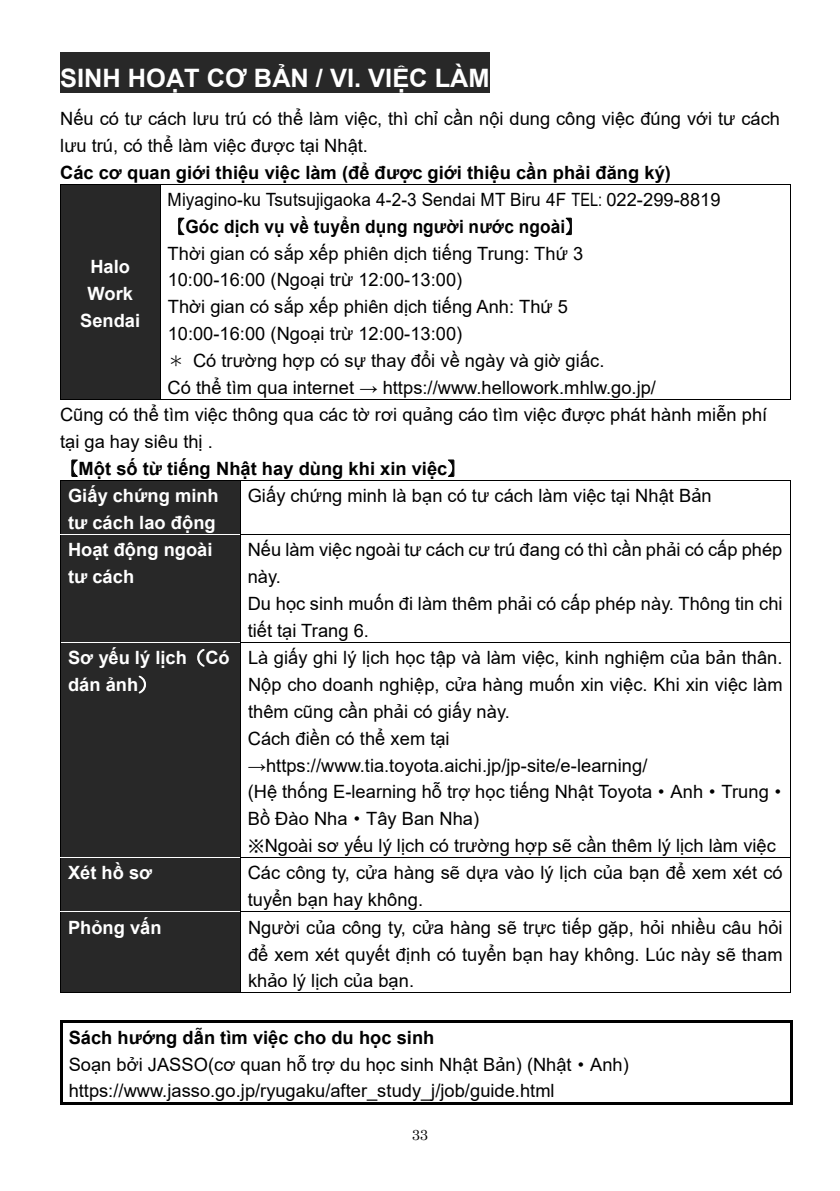
<style>
.page{position:relative;width:840px;height:1191px;background:#fff}
.page>*{position:absolute;margin:0;border:0;box-sizing:border-box;transform-origin:0 0}
.t1{font:700 25.4px "Arial";color:#fff}
.t2{font:18.4px/26.8px "Arial";color:#000}
.t3{font:700 18.4px/26.8px "Arial";color:#fff}
.t4{font:700 18.4px "Arial";color:#000}
.t5{font:18.4px "Arial";color:#000;scale:.95 1}
.t6{font:700 18.4px "Arial";color:#000;scale:.94 1}
.t7{font:18.2px "Arial";color:#000}
.t8{font:18.2px "Arial";color:#000;scale:.94 1}
.t9{font:700 18.2px "Arial";color:#fff}
.t10{font:14.8px "Century";color:#000}
.s1{font-family:"HG Maru Gothic MPRO";font-weight:400}
.s2{font-family:"HG Maru Gothic MPRO";font-size:17px}
.s3{font-family:"HG Maru Gothic MPRO"}
.s4{font-family:"MS Gothic";font-size:17px}
.s5{font-weight:700}
</style>
<div class="page">
<div style="left:60px;top:53px;width:429px;height:40px;background:#282828"></div>
<div style="left:61px;top:185px;width:99px;height:214px;background:#282828"></div>
<hr style="left:61px;top:184px;width:99px;height:1px;background:#000">
<hr style="left:160px;top:184px;width:629px;height:1px;background:#000">
<hr style="left:60px;top:184px;width:1px;height:215px;background:#000">
<hr style="left:61px;top:399px;width:99px;height:1px;background:#000">
<hr style="left:160px;top:184px;width:1px;height:215px;background:#000">
<hr style="left:160px;top:399px;width:629px;height:1px;background:#000">
<hr style="left:789px;top:184px;width:1px;height:215px;background:#000">
<div style="left:61px;top:481px;width:179px;height:53px;background:#282828"></div>
<hr style="left:61px;top:480px;width:179px;height:1px;background:#000">
<hr style="left:240px;top:480px;width:549px;height:1px;background:#000">
<hr style="left:60px;top:481px;width:1px;height:53px;background:#000">
<hr style="left:240px;top:481px;width:1px;height:53px;background:#000">
<hr style="left:789px;top:481px;width:1px;height:53px;background:#000">
<div style="left:61px;top:535px;width:179px;height:107px;background:#282828"></div>
<hr style="left:240px;top:534px;width:549px;height:1px;background:#000">
<hr style="left:60px;top:535px;width:1px;height:107px;background:#000">
<hr style="left:240px;top:535px;width:1px;height:107px;background:#000">
<hr style="left:789px;top:535px;width:1px;height:107px;background:#000">
<div style="left:61px;top:643px;width:179px;height:214px;background:#282828"></div>
<hr style="left:240px;top:642px;width:549px;height:1px;background:#000">
<hr style="left:60px;top:643px;width:1px;height:214px;background:#000">
<hr style="left:240px;top:643px;width:1px;height:214px;background:#000">
<hr style="left:789px;top:643px;width:1px;height:214px;background:#000">
<div style="left:61px;top:858px;width:179px;height:53px;background:#282828"></div>
<hr style="left:240px;top:857px;width:549px;height:1px;background:#000">
<hr style="left:60px;top:858px;width:1px;height:53px;background:#000">
<hr style="left:240px;top:858px;width:1px;height:53px;background:#000">
<hr style="left:789px;top:858px;width:1px;height:53px;background:#000">
<div style="left:61px;top:912px;width:179px;height:80px;background:#282828"></div>
<hr style="left:240px;top:911px;width:549px;height:1px;background:#000">
<hr style="left:60px;top:912px;width:1px;height:80px;background:#000">
<hr style="left:61px;top:992px;width:179px;height:1px;background:#000">
<hr style="left:240px;top:912px;width:1px;height:80px;background:#000">
<hr style="left:240px;top:992px;width:549px;height:1px;background:#000">
<hr style="left:789px;top:912px;width:1px;height:80px;background:#000">
<hr style="left:62px;top:1020px;width:727px;height:2px;background:#000">
<hr style="left:60px;top:1022px;width:2px;height:80px;background:#000">
<hr style="left:62px;top:1102px;width:727px;height:2px;background:#000">
<hr style="left:789px;top:1022px;width:2px;height:80px;background:#000">
<h1 class="t1" style="left:60px;top:60px;width:430px">SINH HOẠT CƠ BẢN / VI. VIỆC LÀM</h1>
<p class="t2" style="left:60px;top:105px;width:720px">Nếu có tư cách lưu trú có thể làm việc, thì chỉ cần nội dung công việc đúng với tư cách lưu trú, có thể làm việc được tại Nhật.</p>
<p class="t4" style="left:60px;top:159px;width:611px">Các cơ quan giới thiệu việc làm (để được giới thiệu cần phải đăng ký)</p>
<p class="t7" style="left:60px;top:106px;width:720px">Nếu có tư cách lưu trú có thể làm việc, thì chỉ cần nội dung công việc đúng với tư cách</p>
<p class="t5" style="left:168px;top:187px;width:583px">Miyagino-ku Tsutsujigaoka 4-2-3 Sendai MT Biru 4F TEL: 022-299-8819</p>
<p class="t6" style="left:168px;top:213px;width:443px"><span class="s1">【</span>Góc dịch vụ về tuyển dụng người nước ngoài<span class="s1">】</span></p>
<p class="t2" style="left:168px;top:239px;width:416px">Thời gian có sắp xếp phiên dịch tiếng Trung: Thứ 3</p>
<p class="t2" style="left:168px;top:266px;width:296px">10:00-16:00 (Ngoại trừ 12:00-13:00)</p>
<p class="t2" style="left:168px;top:293px;width:401px">Thời gian có sắp xếp phiên dịch tiếng Anh: Thứ 5</p>
<p class="t2" style="left:168px;top:320px;width:296px">10:00-16:00 (Ngoại trừ 12:00-13:00)</p>
<p class="t2" style="left:168px;top:347px;width:438px"><span class="s2">＊</span> Có trường hợp có sự thay đổi về ngày và giờ giấc.</p>
<p class="t2" style="left:168px;top:373px;width:489px">Có thể tìm qua internet → https://www.hellowork.mhlw.go.jp/</p>
<p class="t2" style="left:60px;top:401px;width:708px">Cũng có thể tìm việc thông qua các tờ rơi quảng cáo tìm việc được phát hành miễn phí</p>
<p class="t2" style="left:60px;top:428px;width:154px">tại ga hay siêu thị .</p>
<p class="t4" style="left:60px;top:455px;width:407px"><span class="s1">【</span>Một số từ tiếng Nhật hay dùng khi xin việc<span class="s1">】</span></p>
<p class="t3" style="left:68px;top:482px;width:152px">Giấy chứng minh</p>
<p class="t3" style="left:68px;top:509px;width:149px">tư cách lao động</p>
<p class="t8" style="left:167px;top:187px;width:589px">Miyagino-ku Tsutsujigaoka 4-2-3 Sendai MT Biru 4F TEL: 022-299-8819</p>
<p class="t3" style="left:80px;top:253px;width:62px;text-align:center">Halo<br>Work<br>Sendai</p>
<p class="t7" style="left:167px;top:267px;width:296px">10:00-16:00 (Ngoại trừ 12:00-13:00)</p>
<p class="t9" style="left:80px;top:307px;width:61px">Sendai</p>
<p class="t2" style="left:248px;top:482px;width:465px">Giấy chứng minh là bạn có tư cách làm việc tại Nhật Bản</p>
<p class="t3" style="left:68px;top:536px;width:146px">Hoạt động ngoài tư cách</p>
<p class="t2" style="left:248px;top:536px;width:536px">Nếu làm việc ngoài tư cách cư trú đang có thì cần phải có cấp phép này.<br>Du học sinh muốn đi làm thêm phải có cấp phép này. Thông tin chi tiết tại Trang 6.</p>
<p class="t3" style="left:68px;top:644px;width:163px">Sơ yếu lý lịch<span class="s1">（</span>Có dán ảnh<span class="s1">）</span></p>
<p class="t2" style="left:248px;top:644px;width:536px">Là giấy ghi lý lịch học tập và làm việc, kinh nghiệm của bản thân.<br>Nộp cho doanh nghiệp, cửa hàng muốn xin việc. Khi xin việc làm thêm cũng cần phải có giấy này.<br>Cách điền có thể xem tại</p>
<p class="t2" style="left:248px;top:751px;width:540px">→https://www.tia.toyota.aichi.jp/jp-site/e-learning/<br>(Hệ thống E-learning hỗ trợ học tiếng Nhật Toyota<span class="s3">・</span>Anh<span class="s3">・</span>Trung<span class="s3">・</span>Bồ Đào Nha<span class="s3">・</span>Tây Ban Nha)<br><span class="s4">※</span>Ngoài sơ yếu lý lịch có trường hợp sẽ cần thêm lý lịch làm việc</p>
<p class="t3" style="left:68px;top:859px;width:86px">Xét hồ sơ</p>
<p class="t2" style="left:248px;top:859px;width:536px">Các công ty, cửa hàng sẽ dựa vào lý lịch của bạn để xem xét có tuyển bạn hay không.</p>
<p class="t3" style="left:68px;top:913px;width:95px">Phỏng vấn</p>
<p class="t2" style="left:248px;top:913px;width:535px;text-align:justify">Người của công ty, cửa hàng sẽ trực tiếp gặp, hỏi nhiều câu hỏi để xem xét quyết định có tuyển bạn hay không. Lúc này sẽ tham khảo lý lịch của bạn.</p>
<p class="t2" style="left:69px;top:1023px;width:561px"><span class="s5">Sách hướng dẫn tìm việc cho du học sinh<br></span>Soạn bởi JASSO(cơ quan hỗ trợ du học sinh Nhật Bản) (Nhật<span class="s3">・</span>Anh) https://www.jasso.go.jp/ryugaku/after_study_j/job/guide.html</p>
<p class="t10" style="left:411px;top:1122px;width:18px">33</p>
<p class="t10" style="left:415px;top:1122px;width:10px">2</p>
</div>
